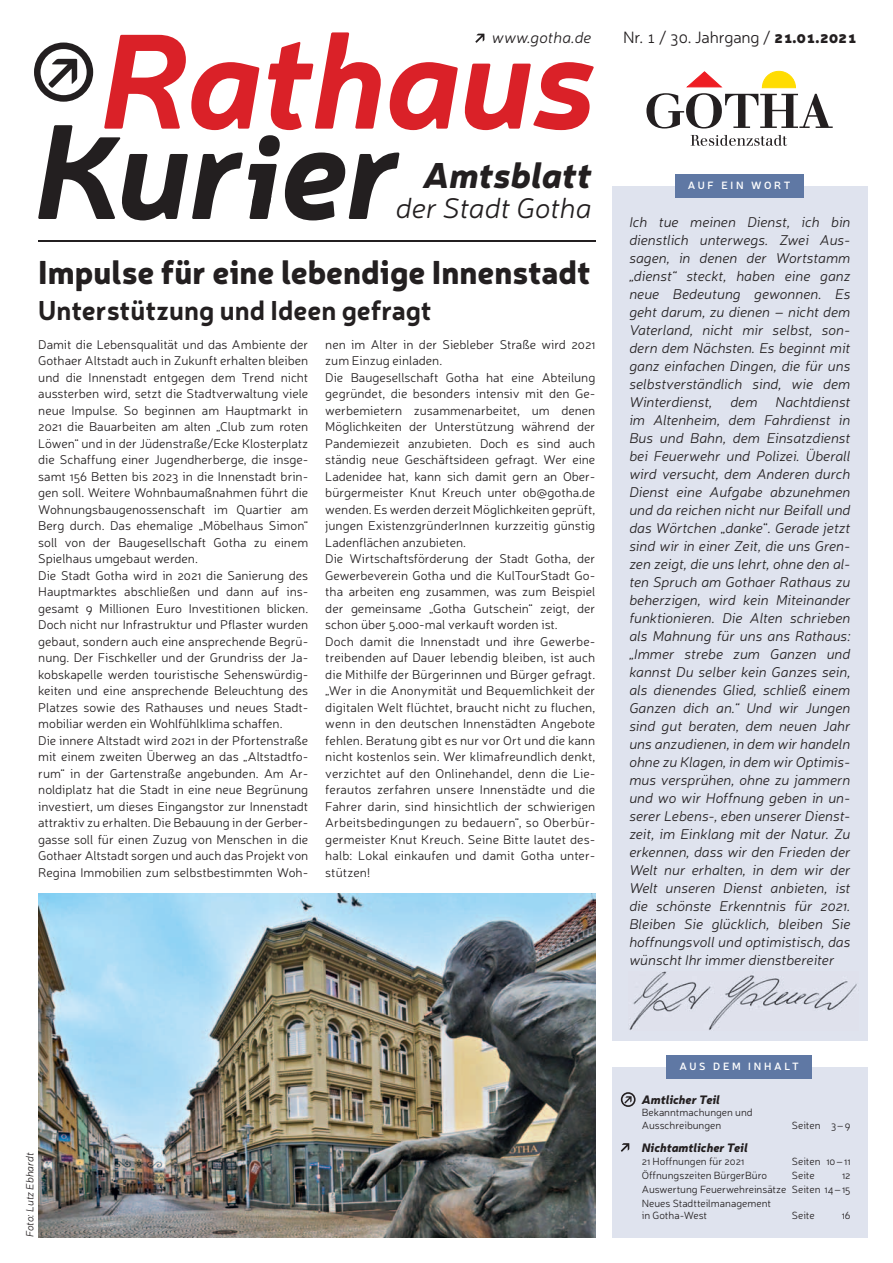
<style>
.page{position:relative;width:893px;height:1263px;background:#fff}
.page>*{position:absolute;margin:0;border:0;box-sizing:border-box;transform-origin:0 0}
.t1{font:italic 900 35.25px "Neris";color:#231f20}
.t2{font:900 32.55px "Neris";color:#231f20}
.t3{font:italic 300 28.5px "Neris";color:#231f20}
.t4{font:700 27px "Neris";color:#231f20}
.t5{font:300 16.5px "Neris";letter-spacing:-.01em;color:#231f20}
.t6{font:italic 300 15.75px "Neris";letter-spacing:.01em;color:#231f20}
.t7{font:italic 300 14.25px/18px "Neris";color:#231f20;text-align:justify}
.t8{font:300 12.75px/16.5px "Neris";color:#231f20}
.t9{font:italic 900 12px "Neris";color:#231f20}
.t10{font:300 10.5px/14.2px "Neris";color:#231f20}
.t11{font:600 10.5px "Neris";letter-spacing:.26em;color:#fff}
.t12{font:italic 300 10.5px "Neris";color:#231f20}
.s1{font-weight:900}
.s2{font-style:normal}
</style>
<div class="page">
<hr style="left:38px;top:240px;width:557px;height:2px;background:#231f20">
<div style="left:612px;top:1067px;width:255px;height:170px;background:#dfe3ee"></div>
<svg style="left:621px;top:1092px;width:15px;height:15px"></svg>
<svg style="left:621px;top:1143px;width:8px;height:9px"></svg>
<div style="left:612px;top:186px;width:255px;height:855px;background:#dfe3ee"></div>
<img style="left:38px;top:893px;width:557px;height:344px">
<img style="left:629px;top:971px;width:228px;height:59px">
<svg style="left:104px;top:32px;width:490px;height:98px"></svg>
<svg style="left:475px;top:34px;width:9px;height:9px"></svg>
<svg style="left:691px;top:135px;width:96px;height:11px"></svg>
<svg style="left:646px;top:71px;width:187px;height:57px"></svg>
<svg style="left:34px;top:43px;width:59px;height:59px"></svg>
<svg style="left:38px;top:125px;width:361px;height:95px"></svg>
<div style="left:675px;top:174px;width:128px;height:23px;background:#5f78a4"></div>
<div style="left:667px;top:1055px;width:145px;height:23px;background:#5f78a4"></div>
<p class="t6" style="left:492px;top:31px;width:101px">www.gotha.de</p>
<p class="t5" style="left:623px;top:31px;width:235px">Nr. 1 / 30. Jahrgang / <span class="s1">21.01.2021</span></p>
<h1 class="t1" style="left:423px;top:161px;width:170px">Amtsblatt</h1>
<h3 class="t3" style="left:396px;top:198px;width:197px">der Stadt Gotha</h3>
<h2 class="t2" style="left:38px;top:259px;width:554px">Impulse für eine lebendige Innenstadt</h2>
<h3 class="t4" style="left:38px;top:301px;width:395px">Unterstützung und Ideen gefragt</h3>
<p class="t8" style="left:38px;top:337px;width:272px">Damit die Lebensqualität und das Ambiente der Gothaer Altstadt auch in Zukunft erhalten bleiben und die Innenstadt entgegen dem Trend nicht aussterben wird, setzt die Stadtverwaltung viele neue Impulse. So beginnen am Hauptmarkt in 2021 die Bauarbeiten am alten „Club zum roten Löwen“ und in der Jüdenstraße/Ecke Klosterplatz die Schaffung einer Jugendherberge, die insge&shy;samt 156 Betten bis 2023 in die Innenstadt brin&shy;gen soll. Weitere Wohnbaumaßnahmen führt die Wohnungsbaugenossenschaft im Quartier am Berg durch. Das ehemalige „Möbelhaus Simon“ soll von der Baugesellschaft Gotha zu einem Spielhaus umgebaut werden.<br>Die Stadt Gotha wird in 2021 die Sanierung des Hauptmarktes abschließen und dann auf ins&shy;gesamt 9 Millionen Euro Investitionen blicken.<br>Doch nicht nur Infrastruktur und Pflaster wurden gebaut, sondern auch eine ansprechende Begrü&shy;nung. Der Fischkeller und der Grundriss der Ja&shy;kobskapelle werden touristische Sehenswürdig&shy;keiten und eine ansprechende Beleuchtung des Platzes sowie des Rathauses und neues Stadt&shy;mobiliar werden ein Wohlfühlklima schaffen.<br>Die innere Altstadt wird 2021 in der Pfortenstraße mit einem zweiten Überweg an das „Altstadtfo&shy;rum“ in der Gartenstraße angebunden. Am Ar&shy;noldiplatz hat die Stadt in eine neue Begrünung investiert, um dieses Eingangstor zur Innenstadt attraktiv zu erhalten. Die Bebauung in der Gerber&shy;gasse soll für einen Zuzug von Menschen in die Gothaer Altstadt sorgen und auch das Projekt von Regina Immobilien zum selbstbestimmten Woh-</p>
<p class="t8" style="left:325px;top:337px;width:272px">nen im Alter in der Siebleber Straße wird 2021 zum Einzug einladen.<br>Die Baugesellschaft Gotha hat eine Abteilung gegründet, die besonders intensiv mit den Ge&shy;werbemietern zusammenarbeitet, um denen Möglichkeiten der Unterstützung während der Pandemiezeit anzubieten. Doch es sind auch ständig neue Geschäftsideen gefragt. Wer eine Ladenidee hat, kann sich damit gern an Ober&shy;bürgermeister Knut Kreuch unter ob@gotha.de wenden. Es werden derzeit Möglichkeiten geprüft, jungen ExistenzgründerInnen kurzzeitig günstig Ladenflächen anzubieten.<br>Die Wirtschaftsförderung der Stadt Gotha, der Gewerbeverein Gotha und die KulTourStadt Go&shy;tha arbeiten eng zusammen, was zum Beispiel der gemeinsame „Gotha Gutschein“ zeigt, der schon über 5.000-mal verkauft worden ist.<br>Doch damit die Innenstadt und ihre Gewerbe&shy;treibenden auf Dauer lebendig bleiben, ist auch die Mithilfe der Bürgerinnen und Bürger gefragt. „Wer in die Anonymität und Bequemlichkeit der digitalen Welt flüchtet, braucht nicht zu fluchen, wenn in den deutschen Innenstädten Angebote fehlen. Beratung gibt es nur vor Ort und die kann nicht kostenlos sein. Wer klimafreundlich denkt, verzichtet auf den Onlinehandel, denn die Lie&shy;fer autos zerfahren unsere Innenstädte und die Fahrer darin, sind hinsichtlich der schwierigen Arbeitsbedingungen zu bedauern“, so Oberbür&shy;germeister Knut Kreuch. Seine Bitte lautet des&shy;halb: Lokal einkaufen und damit Gotha unter&shy;stützen!</p>
<p class="t11" style="left:688px;top:182px;width:104px">AUF EIN WORT</p>
<p class="t7" style="left:629px;top:214px;width:223px">Ich tue meinen Dienst, ich bin dienstlich unterwegs. Zwei Aus&shy;sagen, in denen der Wortstamm „dienst“ steckt, haben eine ganz neue Bedeutung gewonnen. Es geht darum, zu dienen – nicht dem Vaterland, nicht mir selbst, son&shy;dern dem Nächsten. Es beginnt mit ganz einfachen Dingen, die für uns selbstverständlich sind, wie dem Winterdienst,</p>
<p class="t7" style="left:629px;top:394px;width:223px;text-indent:146px">Nachtdienst im Altenheim, dem Fahrdienst in Bus und Bahn, dem Einsatzdienst bei Feuerwehr und Polizei. Überall wird versucht, dem Anderen durch Dienst eine Aufgabe abzunehmen und da reichen nicht nur Beifall und das Wörtchen <span class="s2">„</span>danke<span class="s2">“</span>. Gerade jetzt sind wir in einer Zeit, die uns Gren&shy;zen zeigt, die uns lehrt, ohne den al&shy;ten Spruch am Gothaer Rathaus zu beherzigen, wird kein Miteinander funktionieren. Die Alten schrieben als Mahnung für uns ans Rathaus: „Immer strebe zum Ganzen und kannst Du selber kein Ganzes sein, als dienendes Glied, schließ einem Ganzen dich an.“ Und wir Jungen sind gut beraten, dem neuen Jahr uns anzudienen, in dem wir handeln ohne zu Klagen, in dem wir Optimis&shy;mus versprühen, ohne zu jammern und wo wir Hoffnung geben in un&shy;serer Lebens-, eben unserer Dienst&shy;zeit, im Einklang mit der Natur. Zu erkennen, dass wir den Frieden der Welt nur erhalten, in dem wir der Welt unseren Dienst anbieten, ist die schönste Erkenntnis für 2021.<br>Bleiben Sie glücklich, bleiben Sie hoffnungsvoll und optimistisch, das wünscht Ihr immer dienstbereiter</p>
<p class="t7" style="left:730px;top:394px;width:29px">dem</p>
<p class="t12" style="left:26px;top:1237px;width:86px;rotate:-90deg">Foto: Lutz Ebhardt</p>
<p class="t11" style="left:679px;top:1063px;width:121px">AUS DEM INHALT</p>
<p class="t9" style="left:642px;top:1094px;width:80px">Amtlicher Teil</p>
<p class="t10" style="left:642px;top:1107px;width:112px;line-height:12.8px">Bekanntmachungen und<br>Ausschreibungen</p>
<p class="t10" style="left:792px;top:1119px;width:60px">Seiten 3 – 9</p>
<p class="t9" style="left:642px;top:1142px;width:108px">Nichtamtlicher Teil</p>
<p class="t10" style="left:642px;top:1155px;width:104px">21 Hoffnungen für 2021</p>
<p class="t10" style="left:792px;top:1155px;width:60px">Seiten 10 – 11</p>
<p class="t10" style="left:642px;top:1169px;width:127px">Öffnungszeiten BürgerBüro</p>
<p class="t10" style="left:792px;top:1169px;width:24px">Seite</p>
<p class="t10" style="left:642px;top:1169px;width:210px;text-align:justify;text-indent:200px">12<br>Auswertung Feuerwehreinsätze Seiten 14 – 15<br>Neues Stadtteilmanagement</p>
<p class="t10" style="left:642px;top:1209px;width:67px">in Gotha-West</p>
<p class="t10" style="left:792px;top:1209px;width:24px">Seite</p>
<p class="t10" style="left:842px;top:1209px;width:10px">16</p>
</div>
